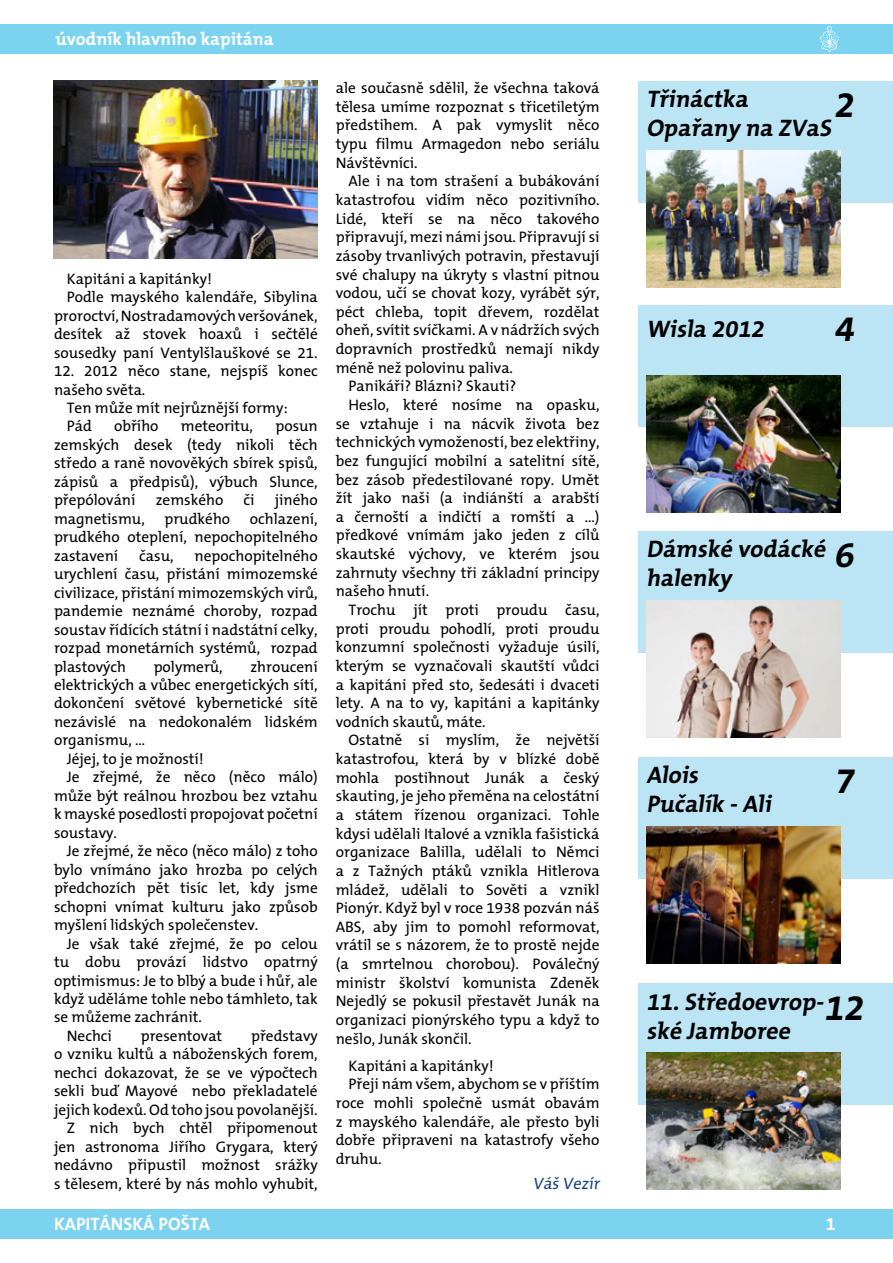
<style>
.page{position:relative;width:893px;height:1263px;background:#fff}
.page>*{position:absolute;margin:0;border:0;box-sizing:border-box;transform-origin:0 0}
.t1{font:700 36px "The Mix CE B7";color:#000}
.t2{font:700 24px/28.8px "The Mix CE B7";color:#000}
.t3{font:700 18px "The Mix CE B7";color:#fff}
.t4{font:16.5px "The Mix CE B5 Plain";color:#1b4680}
.t5{font:15.3px/18.5px "The Mix CE B5 Plain";color:#000;text-align:justify}
</style>
<div class="page">
<div style="left:0;top:1209px;width:893px;height:30px;background:#7bd3f0"></div>
<div style="left:0;top:24px;width:893px;height:30px;background:#7bd3f0"></div>
<svg style="left:820px;top:26px;width:19px;height:26px"></svg>
<div style="left:638px;top:81px;width:255px;height:122px;background:#bbe5f4"></div>
<img style="left:646px;top:151px;width:194px;height:137px">
<img style="left:54px;top:81px;width:264px;height:178px">
<div style="left:638px;top:305px;width:255px;height:122px;background:#bbe5f4"></div>
<img style="left:646px;top:375px;width:194px;height:137px">
<div style="left:638px;top:531px;width:255px;height:121px;background:#bbe5f4"></div>
<img style="left:646px;top:601px;width:194px;height:137px">
<div style="left:638px;top:756px;width:255px;height:122px;background:#bbe5f4"></div>
<div style="left:638px;top:982px;width:255px;height:122px;background:#bbe5f4"></div>
<img style="left:646px;top:1053px;width:194px;height:136px">
<img style="left:646px;top:827px;width:194px;height:136px">
<p class="t3" style="left:55px;top:29px;width:220px">úvodník hlavního kapitána</p>
<p class="t5" style="left:67px;top:270px;width:147px">Kapitáni a kapitánky!</p>
<p class="t5" style="left:67px;top:289px;width:253px">Podle mayského kalendáře, Sibylina</p>
<p class="t5" style="left:54px;top:307px;width:265px">proroctví, Nostradamových veršovánek,</p>
<p class="t5" style="left:54px;top:325px;width:265px">desítek až stovek hoaxů i sečtělé</p>
<p class="t5" style="left:54px;top:344px;width:265px">sousedky paní Ventylšlauškové se 21.</p>
<p class="t5" style="left:54px;top:362px;width:265px">12. 2012 něco stane, nejspíš konec</p>
<p class="t5" style="left:54px;top:381px;width:93px">našeho světa.</p>
<p class="t5" style="left:67px;top:399px;width:222px">Ten může mít nejrůznější formy:</p>
<p class="t5" style="left:67px;top:418px;width:27px">Pád</p>
<p class="t5" style="left:114px;top:418px;width:46px">obřího</p>
<p class="t5" style="left:181px;top:418px;width:74px">meteoritu,</p>
<p class="t5" style="left:54px;top:418px;width:265px;text-indent:221px">posun zemských desek (tedy nikoli těch středo a raně novověkých sbírek spisů, zápisů a předpisů), výbuch Slunce, přepólování</p>
<p class="t5" style="left:156px;top:492px;width:69px">zemského</p>
<p class="t5" style="left:244px;top:492px;width:13px">či</p>
<p class="t5" style="left:275px;top:492px;width:45px">jiného</p>
<p class="t5" style="left:54px;top:510px;width:92px">magnetismu,</p>
<p class="t5" style="left:164px;top:510px;width:67px">prudkého</p>
<p class="t5" style="left:54px;top:510px;width:265px;text-indent:196px">ochlazení, prudkého oteplení, nepochopitelného zastavení</p>
<p class="t5" style="left:54px;top:547px;width:265px;text-indent:141px">nepochopitelného urychlení času, přistání mimozemské civilizace, přistání mimozemských virů, pandemie neznámé choroby, rozpad soustav řídících státní i nadstátní celky, rozpad monetárních systémů, rozpad plastových</p>
<p class="t5" style="left:139px;top:547px;width:36px">času,</p>
<p class="t5" style="left:154px;top:658px;width:71px">polymerů,</p>
<p class="t5" style="left:250px;top:658px;width:69px">zhroucení</p>
<p class="t5" style="left:54px;top:676px;width:265px">elektrických a vůbec energetických sítí,</p>
<p class="t5" style="left:54px;top:695px;width:265px">dokončení světové kybernetické sítě</p>
<p class="t5" style="left:54px;top:713px;width:265px">nezávislé na nedokonalém lidském</p>
<p class="t5" style="left:54px;top:732px;width:93px">organismu, …</p>
<p class="t5" style="left:67px;top:750px;width:139px">Jéjej, to je možností!</p>
<p class="t5" style="left:67px;top:769px;width:253px">Je zřejmé, že něco (něco málo)</p>
<p class="t5" style="left:54px;top:787px;width:265px">může být reálnou hrozbou bez vztahu</p>
<p class="t5" style="left:54px;top:806px;width:265px">k mayské posedlosti propojovat početní</p>
<p class="t5" style="left:54px;top:824px;width:64px">soustavy.</p>
<p class="t5" style="left:67px;top:843px;width:252px">Je zřejmé, že něco (něco málo) z toho</p>
<p class="t5" style="left:54px;top:861px;width:265px">bylo vnímáno jako hrozba po celých</p>
<p class="t5" style="left:54px;top:879px;width:265px">předchozích pět tisíc let, kdy jsme</p>
<p class="t5" style="left:54px;top:898px;width:265px">schopni vnímat kulturu jako způsob</p>
<p class="t5" style="left:54px;top:916px;width:206px">myšlení lidských společenstev.</p>
<p class="t5" style="left:67px;top:935px;width:252px">Je však také zřejmé, že po celou</p>
<p class="t5" style="left:54px;top:953px;width:265px">tu dobu provází lidstvo opatrný</p>
<p class="t5" style="left:54px;top:972px;width:265px">optimismus: Je to blbý a bude i hůř, ale</p>
<p class="t5" style="left:54px;top:990px;width:265px">když uděláme tohle nebo támhleto, tak</p>
<p class="t5" style="left:54px;top:1009px;width:149px">se můžeme zachránit.</p>
<p class="t5" style="left:67px;top:1027px;width:47px">Nechci</p>
<p class="t5" style="left:141px;top:1027px;width:83px">presentovat</p>
<p class="t5" style="left:54px;top:1027px;width:265px;text-align:right">představy<br>o vzniku kultů a náboženských forem, nechci dokazovat, že se ve výpočtech sekli buď Mayové nebo překladatelé jejich kodexů. Od toho jsou povolanější.<br>Z nich bych chtěl připomenout jen astronoma Jiřího Grygara, který nedávno připustil možnost srážky s tělesem, které by nás mohlo vyhubit,</p>
<p class="t5" style="left:336px;top:79px;width:265px">ale současně sdělil, že všechna taková tělesa umíme rozpoznat s třicetiletým předstihem. A pak vymyslit něco typu filmu Armagedon nebo seriálu Návštěvníci.</p>
<p class="t5" style="left:349px;top:173px;width:252px">Ale i na tom strašení a bubákování</p>
<p class="t5" style="left:336px;top:191px;width:265px">katastrofou vidím něco pozitivního.</p>
<p class="t5" style="left:336px;top:210px;width:265px">Lidé, kteří se na něco takového</p>
<p class="t5" style="left:336px;top:229px;width:265px">připravují, mezi námi jsou. Připravují si</p>
<p class="t5" style="left:336px;top:247px;width:265px">zásoby trvanlivých potravin, přestavují</p>
<p class="t5" style="left:336px;top:266px;width:265px">své chalupy na úkryty s vlastní pitnou</p>
<p class="t5" style="left:336px;top:285px;width:265px">vodou, učí se chovat kozy, vyrábět sýr,</p>
<p class="t5" style="left:336px;top:303px;width:265px">péct chleba, topit dřevem, rozdělat</p>
<p class="t5" style="left:336px;top:322px;width:265px">oheň, svítit svíčkami. A v nádržích svých</p>
<p class="t5" style="left:336px;top:340px;width:265px">dopravních prostředků nemají nikdy</p>
<p class="t5" style="left:336px;top:359px;width:179px">méně než polovinu paliva.</p>
<p class="t5" style="left:349px;top:378px;width:169px">Panikáři? Blázni? Skauti?</p>
<p class="t5" style="left:349px;top:396px;width:252px">Heslo, které nosíme na opasku,</p>
<p class="t5" style="left:336px;top:415px;width:265px">se vztahuje i na nácvik života bez</p>
<p class="t5" style="left:336px;top:434px;width:265px">technických vymožeností, bez elektřiny,</p>
<p class="t5" style="left:336px;top:452px;width:265px">bez fungující mobilní a satelitní sítě,</p>
<p class="t5" style="left:336px;top:471px;width:265px">bez zásob předestilované ropy. Umět</p>
<p class="t5" style="left:336px;top:490px;width:265px">žít jako naši (a indiánští a arabští</p>
<p class="t5" style="left:336px;top:508px;width:265px">a černoští a indičtí a romští a …)</p>
<p class="t5" style="left:336px;top:527px;width:265px">předkové vnímám jako jeden z cílů</p>
<p class="t5" style="left:336px;top:545px;width:265px">skautské výchovy, ve kterém jsou</p>
<p class="t5" style="left:336px;top:564px;width:265px">zahrnuty všechny tři základní principy</p>
<p class="t5" style="left:336px;top:583px;width:95px">našeho hnutí.</p>
<p class="t5" style="left:349px;top:601px;width:252px">Trochu jít proti proudu času,</p>
<p class="t5" style="left:336px;top:620px;width:265px">proti proudu pohodlí, proti proudu</p>
<p class="t5" style="left:336px;top:639px;width:265px">konzumní společnosti vyžaduje úsilí,</p>
<p class="t5" style="left:336px;top:657px;width:265px">kterým se vyznačovali skautští vůdci</p>
<p class="t5" style="left:336px;top:676px;width:265px">a kapitáni před sto, šedesáti i dvaceti</p>
<p class="t5" style="left:336px;top:695px;width:265px">lety. A na to vy, kapitáni a kapitánky</p>
<p class="t5" style="left:336px;top:713px;width:151px">vodních skautů, máte.</p>
<p class="t5" style="left:349px;top:732px;width:253px">Ostatně si myslím, že největší</p>
<p class="t5" style="left:336px;top:750px;width:265px">katastrofou, která by v blízké době</p>
<p class="t5" style="left:336px;top:769px;width:265px">mohla postihnout Junák a český</p>
<p class="t5" style="left:336px;top:788px;width:265px">skauting, je jeho přeměna na celostátní</p>
<p class="t5" style="left:336px;top:806px;width:265px">a státem řízenou organizaci. Tohle</p>
<p class="t5" style="left:336px;top:825px;width:265px">kdysi udělali Italové a vznikla fašistická</p>
<p class="t5" style="left:336px;top:844px;width:265px">organizace Balilla, udělali to Němci</p>
<p class="t5" style="left:336px;top:862px;width:265px">a z Tažných ptáků vznikla Hitlerova</p>
<p class="t5" style="left:336px;top:881px;width:265px">mládež, udělali to Sověti a vznikl</p>
<p class="t5" style="left:336px;top:899px;width:265px">Pionýr. Když byl v roce 1938 pozván náš</p>
<p class="t5" style="left:336px;top:918px;width:265px">ABS, aby jim to pomohl reformovat,</p>
<p class="t5" style="left:336px;top:937px;width:265px">vrátil se s názorem, že to prostě nejde</p>
<p class="t5" style="left:336px;top:955px;width:265px">(a smrtelnou chorobou). Poválečný</p>
<p class="t5" style="left:336px;top:974px;width:265px">ministr školství komunista Zdeněk</p>
<p class="t5" style="left:336px;top:993px;width:265px">Nejedlý se pokusil přestavět Junák na</p>
<p class="t5" style="left:336px;top:1011px;width:265px">organizaci pionýrského typu a když to</p>
<p class="t5" style="left:336px;top:1030px;width:137px">nešlo, Junák skončil.</p>
<p class="t5" style="left:349px;top:1057px;width:147px">Kapitáni a kapitánky!</p>
<p class="t5" style="left:349px;top:1076px;width:253px">Přeji nám všem, abychom se v příštím</p>
<p class="t5" style="left:336px;top:1094px;width:265px">roce mohli společně usmát obavám</p>
<p class="t5" style="left:336px;top:1113px;width:265px">z mayského kalendáře, ale přesto byli</p>
<p class="t5" style="left:336px;top:1132px;width:265px">dobře připraveni na katastrofy všeho</p>
<p class="t5" style="left:336px;top:1150px;width:47px">druhu.</p>
<p class="t4" style="left:533px;top:1174px;width:71px">Váš Vezír</p>
<h2 class="t2" style="left:646px;top:86px;width:190px">Třináctka<br>Opařany na ZVaS</h2>
<h1 class="t1" style="left:834px;top:84px;width:27px">2</h1>
<h2 class="t2" style="left:646px;top:316px;width:123px">Wisla 2012</h2>
<h1 class="t1" style="left:834px;top:309px;width:27px">4</h1>
<h2 class="t2" style="left:646px;top:536px;width:185px">Dámské vodácké halenky</h2>
<h1 class="t1" style="left:834px;top:534px;width:27px">6</h1>
<h2 class="t2" style="left:646px;top:761px;width:130px">Alois<br>Pučalík - Ali</h2>
<h1 class="t1" style="left:834px;top:760px;width:27px">7</h1>
<h2 class="t2" style="left:646px;top:988px;width:183px">11.Středoevrop&shy;ské Jamboree</h2>
<h1 class="t1" style="left:824px;top:987px;width:47px">12</h1>
<p class="t3" style="left:54px;top:1214px;width:158px">KAPITÁNSKÁ POŠTA</p>
<p class="t3" style="left:826px;top:1214px;width:11px">1</p>
</div>
